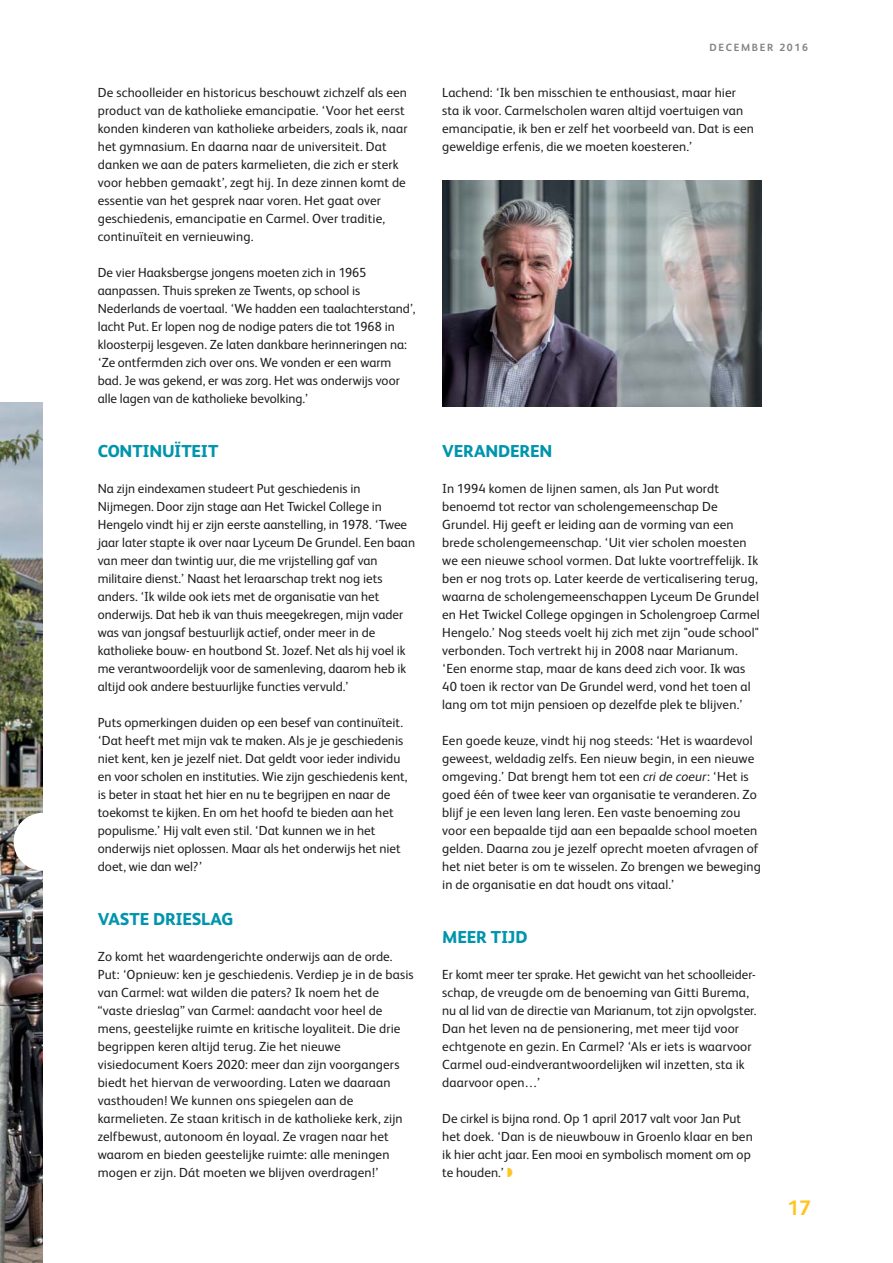
<style>
.page{position:relative;width:893px;height:1263px;background:#fff}
.page>*{position:absolute;margin:0;border:0;box-sizing:border-box;transform-origin:0 0}
.t1{font:700 21px "FS Albert";color:#ffc424}
.t2{font:800 17.25px "FS Albert";letter-spacing:-.01em;color:#0095ac}
.t3{font:13.2px/18px "FS Albert";letter-spacing:.005em;color:#231f20}
.t4{font:700 10.5px "FS Albert";letter-spacing:.16em;color:#808285}
.s1{font-style:italic}
.s2{color:#ffc424}
</style>
<div class="page">
<img style="left:0;top:403px;width:43px;height:860px">
<img style="left:442px;top:180px;width:319px;height:227px">
<div style="left:14px;top:813px;width:57px;height:58px;background:#fff;border-radius:50%"></div>
<p class="t3" style="left:98px;top:84px;width:311px">De schoolleider en historicus beschouwt zichzelf als een product van de katholieke emancipatie. ‘Voor het eerst konden kinderen van katholieke arbeiders, zoals ik, naar het gymnasium. En daarna naar de universiteit. Dat danken we aan de paters karmelieten, die zich er sterk voor hebben gemaakt’, zegt hij. In deze zinnen komt de essentie van het gesprek naar voren. Het gaat over geschiedenis, emancipatie en Carmel. Over traditie, continuïteit en vernieuwing.</p>
<p class="t3" style="left:98px;top:264px;width:319px">De vier Haaksbergse jongens moeten zich in 1965 aanpassen. Thuis spreken ze Twents, op school is Nederlands de voertaal. ‘We hadden een taalachterstand’, lacht Put. Er lopen nog de nodige paters die tot 1968 in kloosterpij lesgeven. Ze laten dankbare herinneringen na: ‘Ze ontfermden zich over ons. We vonden er een warm bad. Je was gekend, er was zorg. Het was onderwijs voor alle lagen van de katholieke bevolking.’</p>
<h2 class="t2" style="left:98px;top:444px;width:122px">CONTINUÏTEIT</h2>
<p class="t3" style="left:98px;top:480px;width:319px">Na zijn eindexamen studeert Put geschiedenis in Nijmegen. Door zijn stage aan Het Twickel College in Hengelo vindt hij er zijn eerste aanstelling, in 1978. ‘Twee jaar later stapte ik over naar Lyceum De Grundel. Een baan van meer dan twintig uur, die me vrijstelling gaf van militaire dienst.’ Naast het leraarschap trekt nog iets anders. ‘Ik wilde ook iets met de organisatie van het onderwijs. Dat heb ik van thuis meegekregen, mijn vader was van jongsaf bestuurlijk actief, onder meer in de katholieke bouw- en houtbond St. Jozef. Net als hij voel ik me verantwoordelijk voor de samenleving, daarom heb ik altijd ook andere bestuurlijke functies vervuld.’</p>
<p class="t3" style="left:98px;top:714px;width:311px">Puts opmerkingen duiden op een besef van continuïteit. ‘Dat heeft met mijn vak te maken. Als je je geschiedenis niet kent, ken je jezelf niet. Dat geldt voor ieder individu en voor scholen en instituties. Wie zijn geschiedenis kent, is beter in staat het hier en nu te begrijpen en naar de toekomst te kijken. En om het hoofd te bieden aan het populisme.’ Hij valt even stil. ‘Dat kunnen we in het onderwijs niet oplossen. Maar als het onderwijs het niet doet, wie dan wel?’</p>
<h2 class="t2" style="left:98px;top:912px;width:137px">VASTE DRIESLAG</h2>
<p class="t3" style="left:98px;top:948px;width:317px">Zo komt het waardengerichte onderwijs aan de orde.<br>Put: ‘Opnieuw: ken je geschiedenis. Verdiep je in de basis van Carmel: wat wilden die paters? Ik noem het de “vaste drieslag” van Carmel: aandacht voor heel de mens, geestelijke ruimte en kritische loyaliteit. Die drie begrippen keren altijd terug. Zie het nieuwe visiedocument Koers 2020: meer dan zijn voorgangers biedt het hiervan de verwoording. Laten we daaraan vasthouden! We kunnen ons spiegelen aan de karmelieten. Ze staan kritisch in de katholieke kerk, zijn zelfbewust, autonoom én loyaal. Ze vragen naar het waarom en bieden geestelijke ruimte: alle meningen mogen er zijn. Dát moeten we blijven overdragen!’</p>
<p class="t4" style="left:709px;top:43px;width:100px">DECEMBER 2016</p>
<p class="t3" style="left:442px;top:84px;width:313px">Lachend: ‘Ik ben misschien te enthousiast, maar hier sta ik voor. Carmelscholen waren altijd voertuigen van emancipatie, ik ben er zelf het voorbeeld van. Dat is een geweldige erfenis, die we moeten koesteren.’</p>
<h2 class="t2" style="left:442px;top:444px;width:112px">VERANDEREN</h2>
<p class="t3" style="left:442px;top:480px;width:319px">In 1994 komen de lijnen samen, als Jan Put wordt benoemd tot rector van scholengemeenschap De Grundel. Hij geeft er leiding aan de vorming van een brede scholengemeenschap. ‘Uit vier scholen moesten we een nieuwe school vormen. Dat lukte voortreffelijk. Ik ben er nog trots op. Later keerde de verticalisering terug, waarna de scholengemeenschappen Lyceum De Grundel en Het Twickel College opgingen in Scholengroep Carmel Hengelo.’ Nog steeds voelt hij zich met zijn "oude school" verbonden. Toch vertrekt hij in 2008 naar Marianum. ‘Een enorme stap, maar de kans deed zich voor. Ik was 40 toen ik rector van De Grundel werd, vond het toen al lang om tot mijn pensioen op dezelfde plek te blijven.’</p>
<p class="t3" style="left:442px;top:732px;width:320px">Een goede keuze, vindt hij nog steeds: ‘Het is waardevol geweest, weldadig zelfs. Een nieuw begin, in een nieuwe omgeving.’ Dat brengt hem tot een <span class="s1">cri de coeur</span>: ‘Het is goed één of twee keer van organisatie te veranderen. Zo blijf je een leven lang leren. Een vaste benoeming zou voor een bepaalde tijd aan een bepaalde school moeten gelden. Daarna zou je jezelf oprecht moeten afvragen of het niet beter is om te wisselen. Zo brengen we beweging in de organisatie en dat houdt ons vitaal.’</p>
<h2 class="t2" style="left:442px;top:930px;width:87px">MEER TIJD</h2>
<p class="t3" style="left:442px;top:966px;width:316px">Er komt meer ter sprake. Het gewicht van het school leider&shy;schap, de vreugde om de benoeming van Gitti Burema, nu al lid van de directie van Marianum, tot zijn opvolgster.<br>Dan het leven na de pensionering, met meer tijd voor echtgenote en gezin. En Carmel? ‘Als er iets is waarvoor Carmel oud-eindverantwoordelijken wil inzetten, sta ik daarvoor open…’</p>
<p class="t3" style="left:442px;top:1110px;width:312px">De cirkel is bijna rond. Op 1 april 2017 valt voor Jan Put het doek. ‘Dan is de nieuwbouw in Groenlo klaar en ben ik hier acht jaar. Een mooi en symbolisch moment om op te houden.’ <span class="s2">◗</span></p>
<h1 class="t1" style="left:787px;top:1200px;width:25px">17</h1>
</div>
